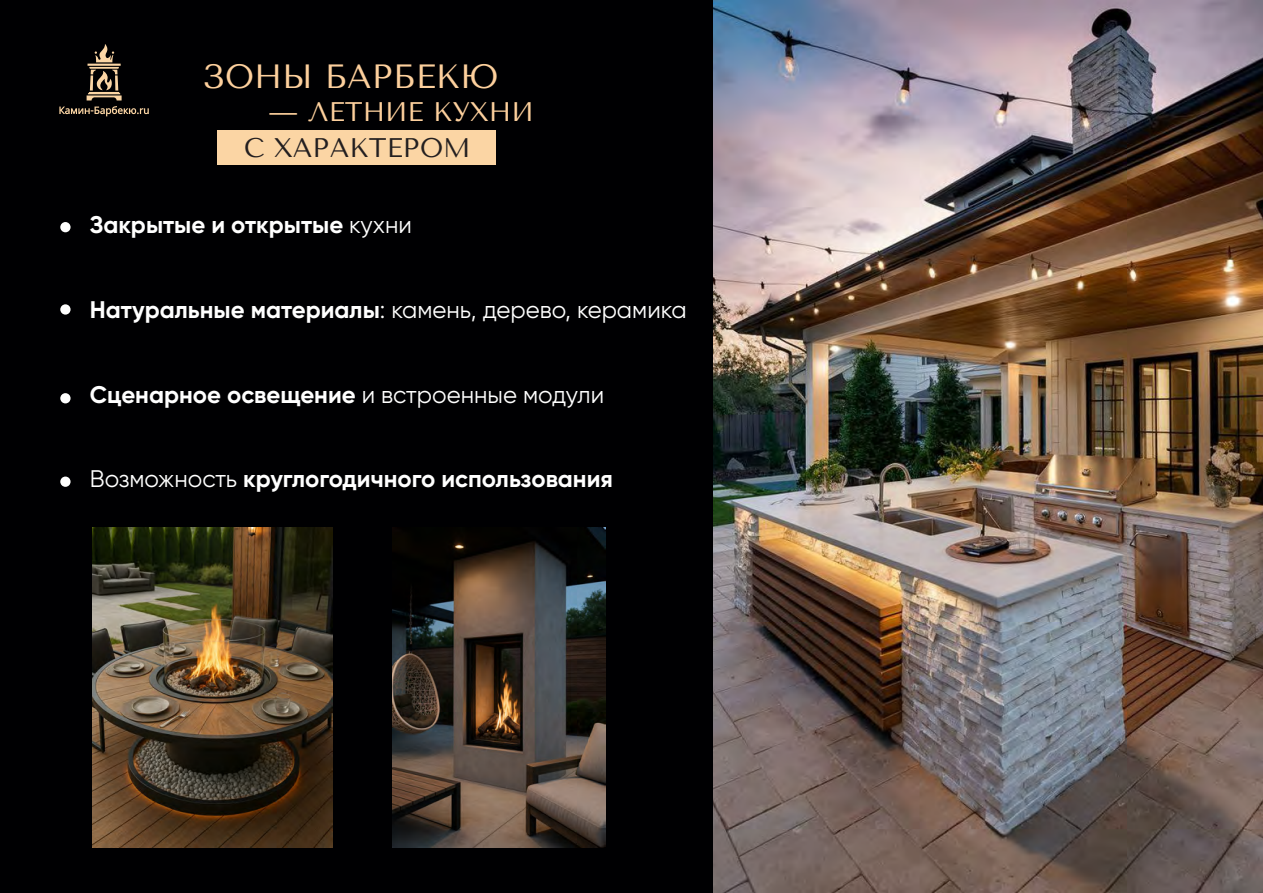
<style>
.page{position:relative;width:1263px;height:893px;background:#000002}
.page>*{position:absolute;margin:0;border:0;box-sizing:border-box;transform-origin:0 0}
.t1{font:33.45px "Tenor Sans";color:#fdd09d}
.t2{font:26.85px "Tenor Sans";color:#fdd09d}
.t3{font:26.85px "Tenor Sans";color:#231f20}
.t4{font:700 24px "Gilroy";color:#fff}
.t5{font:24px "Gilroy";color:#fff}
.s1{font-weight:400}
.s2{font-weight:700}
</style>
<div class="page">
<img style="left:713px;top:0;width:550px;height:893px">
<img style="left:392px;top:528px;width:214px;height:319px">
<div style="left:217px;top:130px;width:279px;height:35px;background:#fbd5a4"></div>
<svg style="left:59px;top:44px;width:90px;height:72px"></svg>
<img style="left:93px;top:528px;width:240px;height:319px">
<div style="left:60px;top:222px;width:11px;height:10px;background:#fff;border-radius:50%"></div>
<div style="left:60px;top:304px;width:11px;height:11px;background:#fff;border-radius:50%"></div>
<div style="left:60px;top:393px;width:11px;height:10px;background:#fff;border-radius:50%"></div>
<div style="left:60px;top:477px;width:11px;height:10px;background:#fff;border-radius:50%"></div>
<h1 class="t1" style="left:203px;top:57px;width:297px">ЗОНЫ БАРБЕКЮ</h1>
<p class="t2" style="left:268px;top:96px;width:267px">— ЛЕТНИЕ КУХНИ</p>
<p class="t3" style="left:244px;top:132px;width:228px">С ХАРАКТЕРОМ</p>
<p class="t4" style="left:90px;top:214px;width:324px">Закрытые и открытые <span class="s1">кухни</span></p>
<p class="t5" style="left:90px;top:299px;width:598px"><span class="s2">Натуральные материалы</span>: камень, дерево, керамика</p>
<p class="t4" style="left:90px;top:383px;width:516px">Сценарное освещение <span class="s1">и встроенные модули</span></p>
<p class="t4" style="left:90px;top:468px;width:525px"><span class="s1">Возможность</span> круглогодичного использования</p>
</div>
